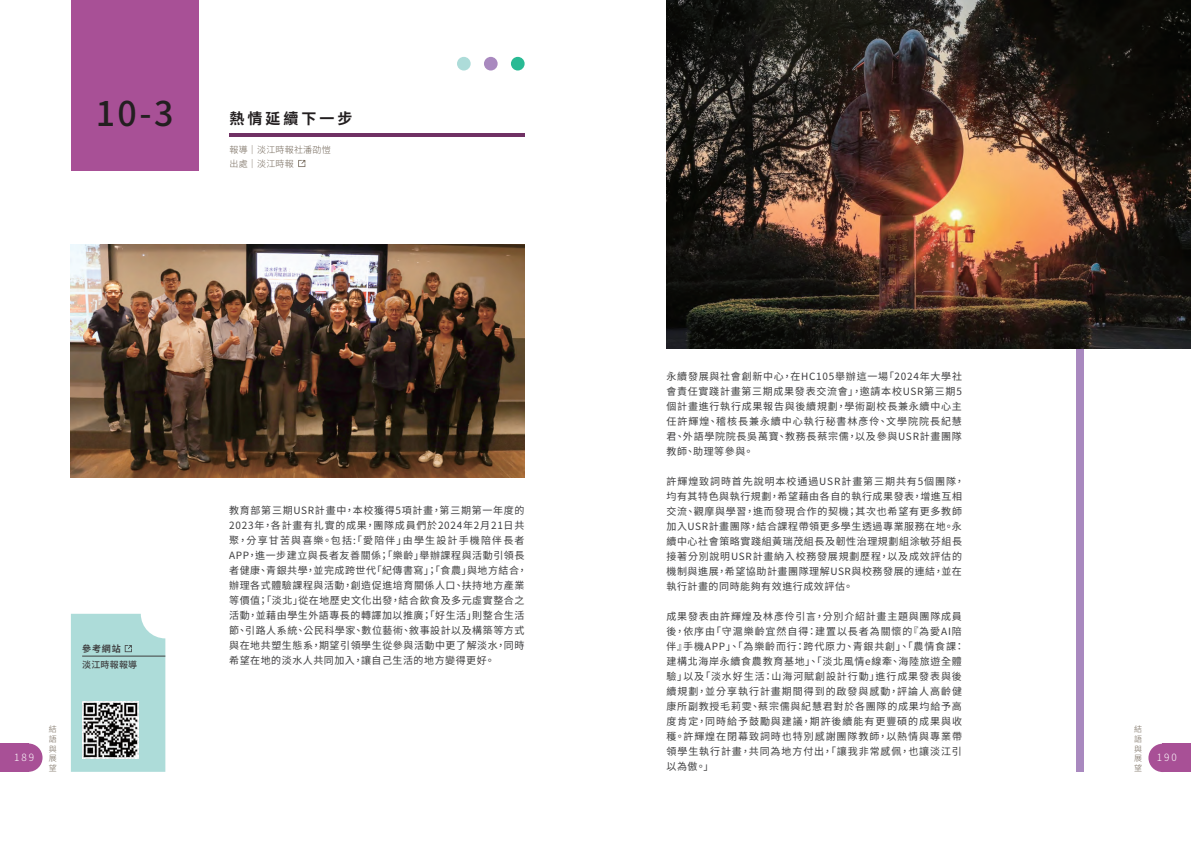
<style>
.page{position:relative;width:1191px;height:842px;background:#fff}
.page>*{position:absolute;margin:0;border:0;box-sizing:border-box;transform-origin:0 0}
.t1{font:500 34px "Noto Sans CJ Ktc";color:#231f20}
.t2{font:700 15px "Noto Sans CJ Ktc";letter-spacing:.2em;color:#231f20}
.t3{font:10px/15px "Noto Sans CJ Ktc";letter-spacing:.07em;color:#3e3e3f}
.t4{font:10px/15px "Noto Sans CJ Ktc";letter-spacing:.09em;color:#3e3e3f}
.t5{font:300 10px "Noto Sans CJ Ktc";letter-spacing:.2em;color:#fff}
.t6{font:300 9px/14px "Noto Sans CJ Ktc";letter-spacing:.025em;color:#716557}
.t7{font:500 9px "Noto Sans CJ Ktc";letter-spacing:.025em;color:#3e3e3f}
.t8{font:700 9px "Noto Sans CJ Ktc";color:#3e3e3f}
.t9{font:300 8px/9.6px "Noto Sans CJ Ktc";color:#716557;text-align:justify}
</style>
<div class="page">
<div style="left:71px;top:0;width:127px;height:170px;background:#a85096"></div>
<hr style="left:229px;top:133px;width:295px;height:4px;background:#703164">
<div style="left:511px;top:57px;width:13px;height:14px;background:#29ba94;border-radius:50%"></div>
<div style="left:484px;top:57px;width:13px;height:14px;background:#a989bf;border-radius:50%"></div>
<div style="left:457px;top:57px;width:13px;height:14px;background:#addcd9;border-radius:50%"></div>
<div style="left:14px;top:743px;width:29px;height:29px;background:#a85096;border-radius:50%"></div>
<div style="left:0;top:743px;width:28px;height:29px;background:#a85096"></div>
<div style="left:1148px;top:744px;width:28px;height:28px;background:#a85096;border-radius:50%"></div>
<div style="left:1162px;top:744px;width:29px;height:28px;background:#a85096"></div>
<div style="left:1076px;top:0;width:7px;height:772px;background:#a989bf"></div>
<img style="left:71px;top:245px;width:453px;height:232px">
<div style="left:71px;top:614px;width:94px;height:158px;background:#addcd9"></div>
<svg style="left:298px;top:160px;width:7px;height:7px"></svg>
<hr style="left:82px;top:656px;width:83px;height:1px;background:#3e3e3f">
<img style="left:666px;top:0;width:525px;height:348px">
<img style="left:82px;top:702px;width:57px;height:56px">
<h1 class="t1" style="left:96px;top:95px;width:79px">10-3</h1>
<h2 class="t2" style="left:229px;top:110px;width:124px">熱情延續下一步</h2>
<p class="t6" style="left:229px;top:143px;width:103px">報導｜淡江時報社潘劭愷出處｜淡江時報</p>
<p class="t5" style="left:14px;top:752px;width:22px">189</p>
<p class="t9" style="left:49px;top:725px;width:9px">結語與展望</p>
<p class="t8" style="left:82px;top:643px;width:40px">參考網站</p>
<p class="t7" style="left:82px;top:659px;width:57px">淡江時報報導</p>
<p class="t3" style="left:229px;top:503px;width:299px">教育部第三期USR計畫中，本校獲得5項計畫，第三期第一年度的2023年，各計畫有扎實的成果，團隊成員們於2024年2月21日共聚，分享甘苦與喜樂。包括:「愛陪伴」由學生設計手機陪伴長者APP，進一步建立與長者友善關係；「樂齡」舉辦課程與活動引領長者健康、青銀共學，並完成跨世代「紀傳書寫」；「食農」與地方結合，辦理各式體驗課程與活動，創造促進培育關係人口、扶持地方產業等價值；「淡北」從在地歷史文化出發，結合飲食及多元虛實整合之活動，並藉由學生外語專長的轉譯加以推廣；「好生活」則整合生活節、引路人系統、公民科學家、數位藝術、敘事設計以及構築等方式與在地共塑生態系，期望引領學生從參與活動中更了解淡水，同時希望在地的淡水人共同加入，讓自己生活的地方變得更好。</p>
<p class="t3" style="left:666px;top:369px;width:297px;text-align:justify">永續發展與社會創新中心，在HC105舉辦這一場「2024年大學社會責任實踐計畫第三期成果發表交流會」，邀請本校USR第三期5個計畫進行執行成果報告與後續規劃，學術副校長兼永續中心主任許輝煌、稽核長兼永續中心執行秘書林彥伶、文學院院長紀慧君、外語學院院長吳萬寶、教務長蔡宗儒，以及參與USR計畫團隊教師、助理等參與。</p>
<p class="t3" style="left:666px;top:474px;width:299px">許輝煌致詞時首先說明本校通過USR計畫第三期共有5個團隊，均有其特色與執行規劃，希望藉由各自的執行成果發表，增進互相交流、觀摩與學習，進而發現合作的契機；其次也希望有更多教師加入USR計畫團隊，結合課程帶領更多學生透過專業服務在地。永續中心社會策略實踐組黃瑞茂組長及韌性治理規劃組涂敏芬組長接著分別說明USR計畫納入校務發展規劃歷程，以及成效評估的機制與進展，希望協助計畫團隊理解USR與校務發展的連結，並在執行計畫的同時能夠有效進行成效評估。</p>
<p class="t4" style="left:666px;top:609px;width:299px">成果發表由許輝煌及林彥伶引言，分別介紹計畫主題與團隊成員後，依序由「守滬樂齡宜然自得：建置以長者為關懷的『為愛AI陪伴』手機APP」、「為樂齡而行：跨代原力、青銀共創」、「農情食課：建構北海岸永續食農教育基地」、「淡北風情e線牽、海陸旅遊全體驗」以及「淡水好生活：山海河賦創設計行動」進行成果發表與後續規劃，並分享執行計畫期間得到的啟發與感動，評論人高齡健康所副教授毛莉雯、蔡宗儒與紀慧君對於各團隊的成果均給予高度肯定，同時給予鼓勵與建議，期許後續能有更豐碩的成果與收穫。許輝煌在閉幕致詞時也特別感謝團隊教師，以熱情與專業帶領學生執行計畫，共同為地方付出，「讓我非常感佩，也讓淡江引以為傲。」</p>
<p class="t9" style="left:1134px;top:725px;width:9px">結語與展望</p>
<p class="t5" style="left:1156px;top:752px;width:22px">190</p>
</div>
